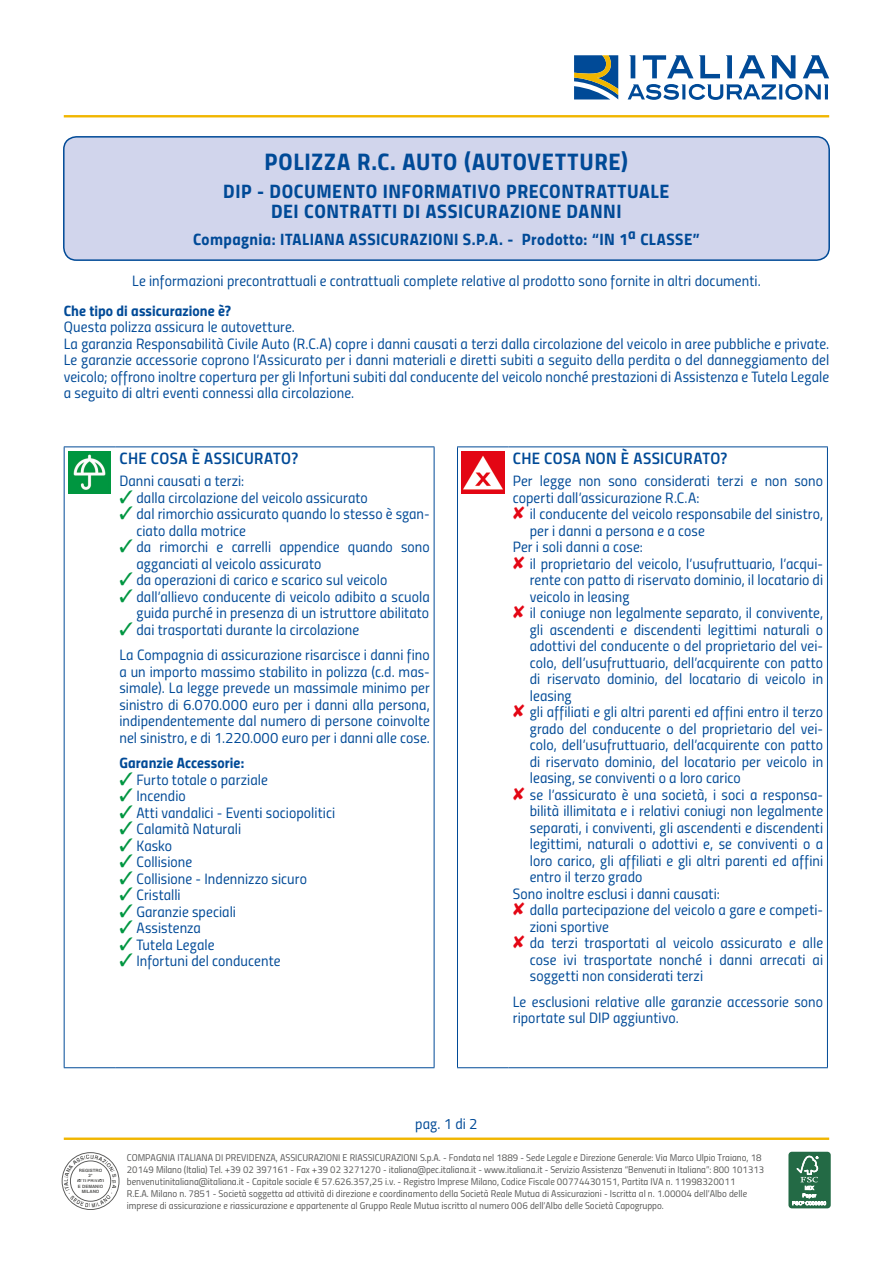
<style>
.page{position:relative;width:893px;height:1263px;background:#fff}
.page>*{position:absolute;margin:0;border:0;box-sizing:border-box;transform-origin:0 0}
.t1{font:24px "Titillium Bold Upright";letter-spacing:.035em;color:#004a97}
.t2{font:19.5px/19.5px "Titillium Bold Upright";letter-spacing:.03em;color:#004a97;text-align:center}
.t3{font:16.5px "Titillium Bold Upright";letter-spacing:.025em;color:#004a97}
.t4{font:16.5px "Titillium Semibold Upright";letter-spacing:.02em;color:#004a97}
.t5{font:15px/16.5px "Titillium Regular Upright";letter-spacing:.005em;color:#004a97}
.t6{font:15px "Titillium Bold Upright";letter-spacing:.005em;color:#004a97}
.t7{font:9.9px/12.1px "Titillium Regular Upright";color:#575756}
.t8{font:700 4.35px/5.2px "Helvetica";color:#575756;text-align:center}
.s1{color:#009641}
</style>
<div class="page">
<hr style="left:64px;top:1137px;width:765px;height:3px;background:#f1b600">
<hr style="left:64px;top:115px;width:765px;height:2px;background:#f1b600">
<svg style="left:574px;top:55px;width:44px;height:44px"></svg>
<svg style="left:629px;top:55px;width:6px;height:23px"></svg>
<svg style="left:643px;top:55px;width:50px;height:23px"></svg>
<svg style="left:699px;top:55px;width:21px;height:23px"></svg>
<svg style="left:726px;top:55px;width:6px;height:23px"></svg>
<svg style="left:739px;top:55px;width:26px;height:23px"></svg>
<svg style="left:771px;top:55px;width:24px;height:23px"></svg>
<svg style="left:803px;top:55px;width:26px;height:23px"></svg>
<svg style="left:628px;top:84px;width:200px;height:16px"></svg>
<div style="left:788px;top:1152px;width:43px;height:56px;background:#236a45;border-radius:3px"></div>
<svg style="left:792px;top:1156px;width:34px;height:49px"></svg>
<div style="left:64px;top:137px;width:765px;height:123px;background:#d1d5ec;border-radius:13px"></div>
<div style="left:63px;top:136px;width:767px;height:125px;border:2px solid #004a97;border-radius:13px"></div>
<hr style="left:64px;top:446px;width:51px;height:1px;background:#004a97">
<hr style="left:64px;top:447px;width:1px;height:620px;background:#004a97">
<hr style="left:115px;top:446px;width:319px;height:1px;background:#004a97">
<hr style="left:434px;top:447px;width:1px;height:620px;background:#004a97">
<hr style="left:64px;top:1067px;width:51px;height:1px;background:#004a97">
<hr style="left:115px;top:1067px;width:319px;height:1px;background:#004a97">
<img style="left:68px;top:451px;width:43px;height:43px">
<hr style="left:457px;top:446px;width:51px;height:1px;background:#004a97">
<hr style="left:457px;top:447px;width:1px;height:620px;background:#004a97">
<hr style="left:508px;top:446px;width:320px;height:1px;background:#004a97">
<hr style="left:827px;top:447px;width:1px;height:620px;background:#004a97">
<hr style="left:457px;top:1067px;width:51px;height:1px;background:#004a97">
<hr style="left:508px;top:1067px;width:320px;height:1px;background:#004a97">
<img style="left:462px;top:451px;width:42px;height:43px">
<svg style="left:62px;top:1152px;width:57px;height:58px"></svg>
<h1 class="t1" style="left:264px;top:143px;width:365px">POLIZZA R.C. AUTO (AUTOVETTURE)</h1>
<h2 class="t2" style="left:223px;top:181px;width:448px">DIP - DOCUMENTO INFORMATIVO PRECONTRATTUALE<br>DEI CONTRATTI DI ASSICURAZIONE DANNI</h2>
<p class="t3" style="left:193px;top:226px;width:508px">Compagnia: ITALIANA ASSICURAZIONI S.P.A. - Prodotto: “IN 1<sup>a</sup> CLASSE”</p>
<p class="t5" style="left:132px;top:272px;width:630px">Le informazioni precontrattuali e contrattuali complete relative al prodotto sono fornite in altri documenti.</p>
<p class="t6" style="left:64px;top:299px;width:169px">Che tipo di assicurazione è?</p>
<p class="t5" style="left:64px;top:318px;width:767px">Questa polizza assicura le autovetture.<br>La garanzia Responsabilità Civile Auto (R.C.A) copre i danni causati a terzi dalla circolazione del veicolo in aree pubbliche e private.<br>Le garanzie accessorie coprono l’Assicurato per i danni materiali e diretti subiti a seguito della perdita o del danneggiamento del veicolo; offrono inoltre copertura per gli Infortuni subiti dal conducente del veicolo nonché prestazioni di Assistenza e Tutela Legale a seguito di altri eventi connessi alla circolazione.</p>
<p class="t4" style="left:120px;top:445px;width:180px">CHE COSA È ASSICURATO?</p>
<p class="t5" style="left:119px;top:472px;width:126px">Danni causati a terzi:</p>
<p class="t5" style="left:119px;top:489px;width:250px"><span class="s1">✓</span> dalla circolazione del veicolo assicurato</p>
<p class="t5" style="left:136px;top:505px;width:295px;text-indent:-17px"><span class="s1">✓</span> dal rimorchio assicurato quando lo stesso è sgan&shy;ciato dalla motrice</p>
<p class="t5" style="left:136px;top:538px;width:295px;text-indent:-17px"><span class="s1">✓</span> da rimorchi e carrelli appendice quando sono agganciati al veicolo assicurato</p>
<p class="t5" style="left:119px;top:571px;width:269px"><span class="s1">✓</span> da operazioni di carico e scarico sul veicolo</p>
<p class="t5" style="left:119px;top:588px;width:312px;text-align:right"><span class="s1">✓</span> dall’allievo conducente di veicolo adibito a scuola guida purché in presenza di un istruttore abilitato</p>
<p class="t5" style="left:119px;top:616px;width:312px;line-height:25.5px"><span class="s1">✓</span> dai trasportati durante la circolazione<br>La Compagnia di assicurazione risarcisce i danni fino</p>
<p class="t5" style="left:119px;top:663px;width:312px;text-align:justify">a un importo massimo stabilito in polizza (c.d. mas&shy;simale). La legge prevede un massimale minimo per sinistro di 6.070.000 euro per i danni alla persona, indipendentemente dal numero di persone coinvolte nel sinistro, e di 1.220.000 euro per i danni alle cose.</p>
<p class="t6" style="left:119px;top:751px;width:126px">Garanzie Accessorie:</p>
<p class="t5" style="left:119px;top:771px;width:150px"><span class="s1">✓</span> Furto totale o parziale</p>
<p class="t5" style="left:119px;top:787px;width:68px"><span class="s1">✓</span> Incendio</p>
<p class="t5" style="left:119px;top:804px;width:217px"><span class="s1">✓</span> Atti vandalici - Eventi sociopolitici</p>
<p class="t5" style="left:119px;top:820px;width:123px"><span class="s1">✓</span> Calamità Naturali</p>
<p class="t5" style="left:119px;top:837px;width:54px"><span class="s1">✓</span> Kasko</p>
<p class="t5" style="left:119px;top:853px;width:74px"><span class="s1">✓</span> Collisione</p>
<p class="t5" style="left:119px;top:870px;width:189px"><span class="s1">✓</span> Collisione - Indennizzo sicuro</p>
<p class="t5" style="left:119px;top:886px;width:63px"><span class="s1">✓</span> Cristalli</p>
<p class="t5" style="left:119px;top:903px;width:118px"><span class="s1">✓</span> Garanzie speciali</p>
<p class="t5" style="left:119px;top:919px;width:83px"><span class="s1">✓</span> Assistenza</p>
<p class="t5" style="left:119px;top:936px;width:97px"><span class="s1">✓</span> Tutela Legale</p>
<p class="t5" style="left:119px;top:952px;width:163px"><span class="s1">✓</span> Infortuni del conducente</p>
<p class="t4" style="left:513px;top:445px;width:216px">CHE COSA NON È ASSICURATO?</p>
<p class="t5" style="left:513px;top:472px;width:312px">Per legge non sono considerati terzi e non sono coperti dall’assicurazione R.C.A:</p>
<p class="t5" style="left:530px;top:505px;width:295px">il conducente del veicolo responsabile del sinistro,</p>
<p class="t5" style="left:530px;top:522px;width:177px">per i danni a persona e a cose</p>
<p class="t5" style="left:513px;top:538px;width:132px">Per i soli danni a cose:</p>
<p class="t5" style="left:530px;top:555px;width:295px">il proprietario del veicolo, l’usufruttuario, l’acqui-</p>
<p class="t5" style="left:530px;top:571px;width:295px">rente con patto di riservato dominio, il locatario di</p>
<p class="t5" style="left:530px;top:588px;width:101px">veicolo in leasing</p>
<p class="t5" style="left:530px;top:604px;width:295px">il coniuge non legalmente separato, il convivente,</p>
<p class="t5" style="left:530px;top:621px;width:295px">gli ascendenti e discendenti legittimi naturali o</p>
<p class="t5" style="left:530px;top:637px;width:295px">adottivi del conducente o del proprietario del vei-</p>
<p class="t5" style="left:530px;top:654px;width:295px">colo, dell’usufruttuario, dell’acquirente con patto</p>
<p class="t5" style="left:530px;top:670px;width:295px">di riservato dominio, del locatario di veicolo in</p>
<p class="t5" style="left:530px;top:687px;width:43px">leasing</p>
<p class="t5" style="left:530px;top:703px;width:295px">gli affiliati e gli altri parenti ed affini entro il terzo</p>
<p class="t5" style="left:530px;top:720px;width:295px">grado del conducente o del proprietario del vei-</p>
<p class="t5" style="left:530px;top:736px;width:295px">colo, dell’usufruttuario, dell’acquirente con patto</p>
<p class="t5" style="left:530px;top:753px;width:295px">di riservato dominio, del locatario per veicolo in</p>
<p class="t5" style="left:530px;top:769px;width:213px">leasing, se conviventi o a loro carico</p>
<p class="t5" style="left:530px;top:786px;width:295px">se l’assicurato è una società, i soci a responsa-</p>
<p class="t5" style="left:530px;top:802px;width:295px">bilità illimitata e i relativi coniugi non legalmente</p>
<p class="t5" style="left:530px;top:819px;width:295px">separati, i conviventi, gli ascendenti e discendenti</p>
<p class="t5" style="left:530px;top:835px;width:295px">legittimi, naturali o adottivi e, se conviventi o a</p>
<p class="t5" style="left:530px;top:852px;width:295px">loro carico, gli affiliati e gli altri parenti ed affini</p>
<p class="t5" style="left:530px;top:868px;width:114px">entro il terzo grado</p>
<p class="t5" style="left:513px;top:885px;width:209px">Sono inoltre esclusi i danni causati:</p>
<p class="t5" style="left:530px;top:901px;width:295px">dalla partecipazione del veicolo a gare e competi-</p>
<p class="t5" style="left:530px;top:918px;width:81px">zioni sportive</p>
<p class="t5" style="left:530px;top:934px;width:295px">da terzi trasportati al veicolo assicurato e alle</p>
<p class="t5" style="left:530px;top:951px;width:295px">cose ivi trasportate nonché i danni arrecati ai</p>
<p class="t5" style="left:530px;top:967px;width:175px">soggetti non considerati terzi</p>
<p class="t5" style="left:513px;top:993px;width:312px">Le esclusioni relative alle garanzie accessorie sono riportate sul DIP aggiuntivo.</p>
<p class="t8" style="left:77px;top:1168px;width:29px">REGISTRO<br>2°<br>ATTI PRIVATI<br>E DEMANIO<br>MILANO</p>
<p class="t5" style="left:415px;top:1115px;width:64px">pag. 1 di 2</p>
<p class="t7" style="left:127px;top:1151px;width:639px">COMPAGNIA ITALIANA DI PREVIDENZA, ASSICURAZIONI E RIASSICURAZIONI S.p.A. - Fondata nel 1889 - Sede Legale e Direzione Generale: Via Marco Ulpio Traiano, 18<br>20149 Milano (Italia) Tel. +39 02 397161 - Fax +39 02 3271270 - italiana@pec.italiana.it - www.italiana.it - Servizio Assistenza “Benvenuti in Italiana”: 800 101313 benvenutinitaliana@italiana.it - Capitale sociale € 57.626.357,25 i.v. - Registro Imprese Milano, Codice Fiscale 00774430151, Partita IVA n. 11998320011<br>R.E.A. Milano n. 7851 - Società soggetta ad attività di direzione e coordinamento della Società Reale Mutua di Assicurazioni - Iscritta al n. 1.00004 dell’Albo delle imprese di assicurazione e riassicurazione e appartenente al Gruppo Reale Mutua iscritto al numero 006 dell’Albo delle Società Capogruppo.</p>
</div>
